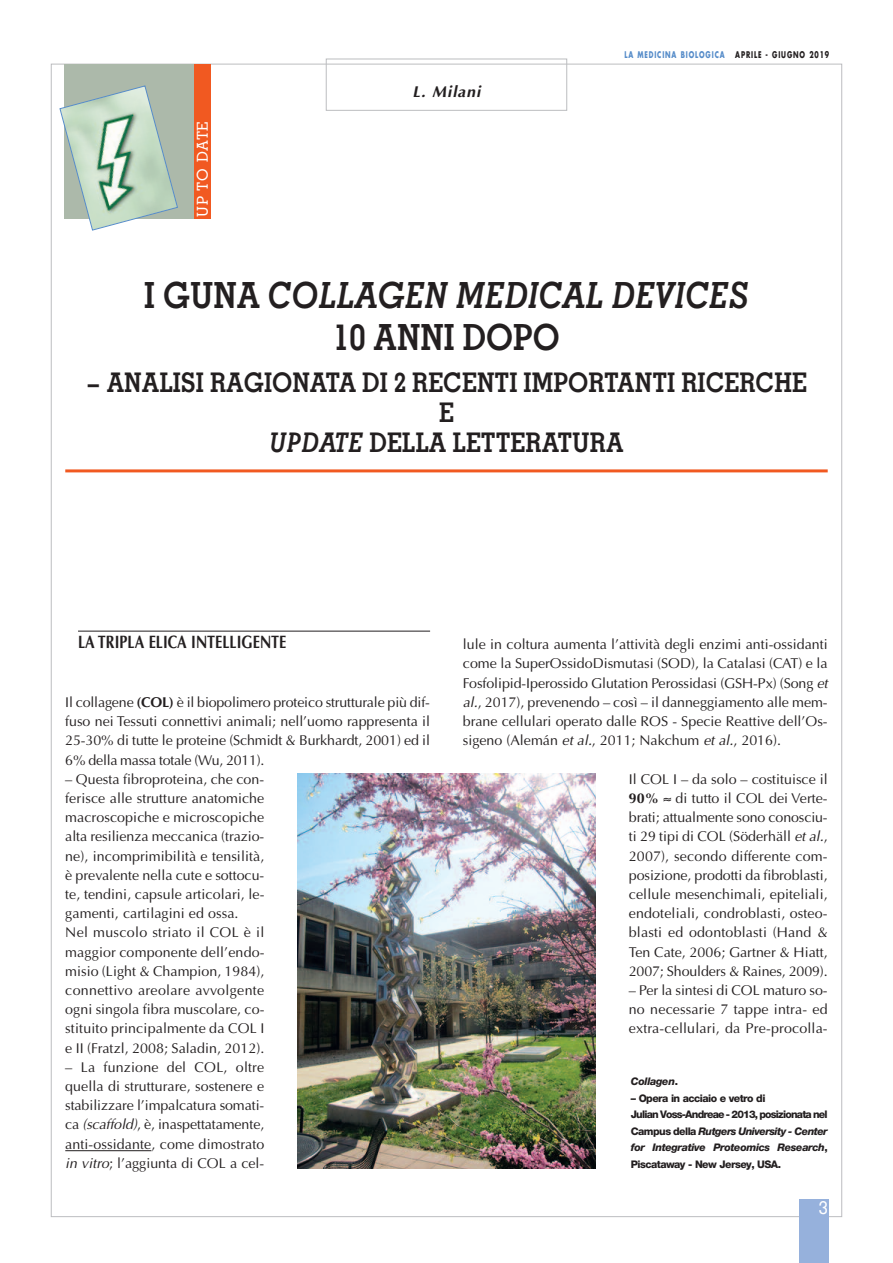
<style>
.page{position:relative;width:893px;height:1263px;background:#fff}
.page>*{position:absolute;margin:0;border:0;box-sizing:border-box;transform-origin:0 0}
.t1{font:italic 700 36px/42px "Memphis";color:#231f20;text-align:center;scale:.9 1}
.t2{font:700 27px/30px "Memphis";color:#231f20;text-align:center;scale:.9 1}
.t3{font:700 18px "Optima";color:#231f20;scale:.8 1}
.t4{font:500 18px "Memphis";color:#fff}
.t5{font:italic 700 15.75px "Optima";letter-spacing:.055em;color:#231f20}
.t6{font:500 15px "Memphis";letter-spacing:.05em;color:#fff}
.t7{font:14.25px/19.2px "Optima";letter-spacing:.005em;color:#231f20;text-align:justify}
.t8{font:800 10.5px/16.5px "Helvetica Neue LT Pro";letter-spacing:-.05em;color:#231f20}
.t9{font:italic 800 10.5px "Helvetica Neue LT Pro";letter-spacing:-.025em;color:#231f20}
.t10{font:700 9px "Futura";letter-spacing:.135em;color:#568cc9;scale:.7 1}
.s1{color:#231f20}
.s2{font-style:normal}
.s3{font-style:italic}
.s4{font-weight:700}
</style>
<div class="page">
<div style="left:326px;top:59px;width:241px;height:52px;border:1px solid #bcbdc0"></div>
<hr style="left:65px;top:469px;width:763px;height:3px;background:#f15921">
<div style="left:799px;top:1199px;width:30px;height:64px;background:#96b1dc"></div>
<hr style="left:78px;top:631px;width:352px;height:1px;background:#231f20">
<hr style="left:65px;top:1150px;width:86px;height:1px;background:#231f20">
<div style="left:154px;top:64px;width:57px;height:155px;background:#f15921"></div>
<div style="left:64px;top:64px;width:130px;height:155px;background:#acb9aa"></div>
<svg style="left:59px;top:85px;width:119px;height:146px"></svg>
<img style="left:297px;top:774px;width:299px;height:394px">
<p class="t6" style="left:197px;top:217px;width:97px;rotate:-90deg">UP TO DATE</p>
<p class="t5" style="left:413px;top:82px;width:69px">L. Milani</p>
<p class="t10" style="left:624px;top:51px;width:294px">LA MEDICINA BIOLOGICA <span class="s1">APRILE - GIUGNO 2019</span></p>
<h1 class="t1" style="left:144px;top:278px;width:673px"><span class="s2">I GUNA</span> COLLAGEN MEDICAL DEVICES<br><span class="s2">10 ANNI DOPO</span></h1>
<h2 class="t2" style="left:86px;top:370px;width:802px">− ANALISI RAGIONATA DI 2 RECENTI IMPORTANTI RICERCHE<br>E<br><span class="s3">UPDATE</span> DELLA LETTERATURA</h2>
<p class="t3" style="left:78px;top:632px;width:262px">LA TRIPLA ELICA INTELLIGENTE</p>
<p class="t7" style="left:65px;top:692px;width:366px">Il collagene <span class="s4">(COL)</span> è il biopolimero proteico strutturale più dif&shy;fuso nei Tessuti connettivi animali; nell’uomo rappresenta il 25-30% di tutte le proteine (Schmidt &amp; Burkhardt, 2001) ed il 6% della massa totale (Wu, 2011).</p>
<p class="t7" style="left:65px;top:769px;width:201px;text-align:left">– Questa fibroproteina, che con&shy;ferisce alle strutture anatomiche macroscopiche e microscopiche alta resilienza meccanica (trazio&shy;ne), incomprimibilità e tensilità, è prevalente nella cute e sottocu&shy;te, tendini, capsule articolari, le&shy;gamenti, cartilagini ed ossa.<br>Nel muscolo striato il COL è il maggior componente dell’endo&shy;misio (Light &amp; Champion, 1984), connettivo areolare avvolgente ogni singola fibra muscolare, co&shy;stituito principalmente da COL I e II (Fratzl, 2008; Saladin, 2012).</p>
<p class="t7" style="left:65px;top:1057px;width:201px">– La funzione del COL, oltre quella di strutturare, sostenere e stabilizzare l’impalcatura somati&shy;ca <span class="s3">(scaffold)</span>, è, inaspettatamente, anti-ossidante, come dimostrato <span class="s3">in vitro</span>; l’aggiunta di COL a cel-</p>
<p class="t7" style="left:463px;top:635px;width:366px">lule in coltura aumenta l’attività degli enzimi anti-ossidanti come la SuperOssidoDismutasi (SOD), la Catalasi (CAT) e la Fosfolipid-Iperossido Glutation Perossidasi (GSH-Px) (Song <span class="s3">et al.</span>, 2017), prevenendo – così – il danneggiamento alle mem&shy;brane cellulari operato dalle ROS - Specie Reattive dell’Os&shy;sigeno (Alemán <span class="s3">et al.</span>, 2011; Nakchum <span class="s3">et al.</span>, 2016).</p>
<p class="t7" style="left:629px;top:769px;width:200px">Il COL I – da solo – costituisce il <span class="s4">90%</span> ≈ di tutto il COL dei Verte&shy;brati; attualmente sono conosciu&shy;ti 29 tipi di COL (Söderhäll <span class="s3">et al.</span>, 2007), secondo differente com&shy;posizione, prodotti da fibroblasti, cellule mesenchimali, epiteliali, endoteliali, condroblasti, osteo&shy;blasti ed odontoblasti (Hand &amp; Ten Cate, 2006; Gartner &amp; Hiatt, 2007; Shoulders &amp; Raines, 2009).</p>
<p class="t7" style="left:629px;top:980px;width:200px">– Per la sintesi di COL maturo so&shy;no necessarie 7 tappe intra- ed extra-cellulari, da Pre-procolla-</p>
<p class="t9" style="left:631px;top:1078px;width:49px">Collagen<span class="s2">.</span></p>
<p class="t8" style="left:631px;top:1091px;width:198px"><span class="s3">–</span> Opera in acciaio e vetro di<br>Julian Voss-Andreae - 2013, posizionata nel Campus della <span class="s3">Rutgers University - Center for Integrative Proteomics Research</span>, Piscataway - New Jersey, USA.</p>
<p class="t4" style="left:819px;top:1201px;width:10px">3</p>
</div>
